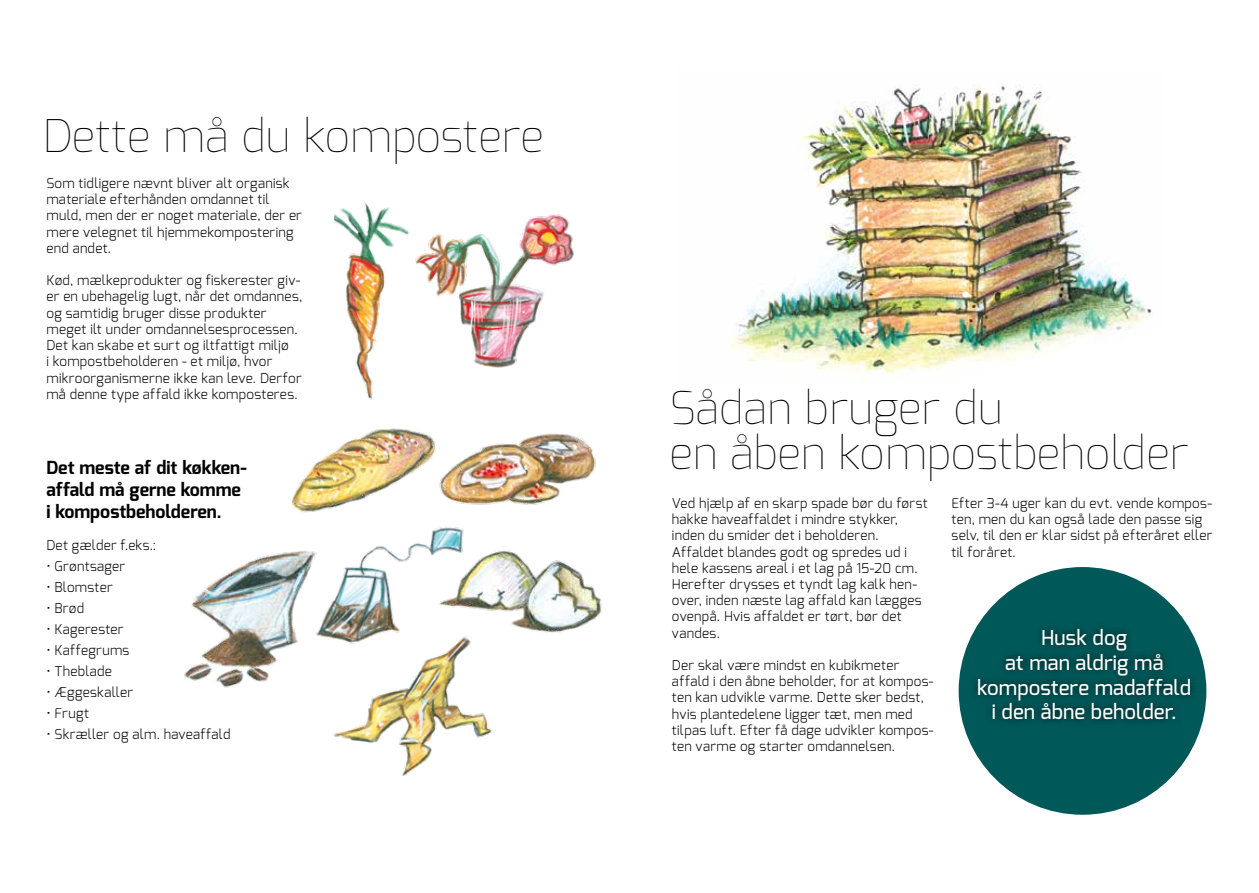
<style>
.page{position:relative;width:1259px;height:893px;background:#fff}
.page>*{position:absolute;margin:0;border:0;box-sizing:border-box;transform-origin:0 0}
.t1{font:100 45px/45px "Exo";color:#000}
.t2{font:500 20.55px/24.6px "Exo";letter-spacing:.005em;color:#fff;text-align:center}
.t3{font:700 18px/21.6px "Exo";color:#000}
.t4{font:300 13.5px/16.2px "Exo";letter-spacing:.02em;color:#000}
</style>
<div class="page">
<img style="left:333px;top:643px;width:160px;height:133px">
<img style="left:419px;top:214px;width:155px;height:154px">
<img style="left:292px;top:428px;width:128px;height:81px">
<img style="left:335px;top:202px;width:84px;height:198px">
<img style="left:184px;top:552px;width:153px;height:145px">
<img style="left:420px;top:432px;width:176px;height:73px">
<img style="left:295px;top:508px;width:174px;height:144px">
<img style="left:432px;top:542px;width:170px;height:101px">
<img style="left:730px;top:85px;width:422px;height:293px">
<div style="left:958px;top:567px;width:248px;height:248px;background:#005859;border-radius:50%"></div>
<div style="left:970px;top:621px;width:228px;height:106px;background:#000;opacity:.75"></div>
<h1 class="t1" style="left:42px;top:113px;width:503px">Dette må du kompostere</h1>
<p class="t4" style="left:46px;top:175px;width:257px">Som tidligere nævnt bliver alt organisk materiale efterhånden omdannet til muld, men der er noget materiale, der er mere velegnet til hjemmekompostering end andet.</p>
<p class="t4" style="left:46px;top:272px;width:257px">Kød, mælkeprodukter og fiskerester giv&shy;er en ubehagelig lugt, når det omdannes, og samtidig bruger disse produkter meget ilt under omdannelsesprocessen.<br>Det kan skabe et surt og iltfattigt miljø<br>i kompostbeholderen - et miljø, hvor mikroorganismerne ikke kan leve. Derfor må denne type affald ikke komposteres.</p>
<h3 class="t3" style="left:46px;top:457px;width:202px">Det meste af dit køkken&shy;affald må gerne komme i kompostbeholderen.</h3>
<p class="t4" style="left:46px;top:537px;width:111px">Det gælder f.eks.:</p>
<p class="t4" style="left:46px;top:558px;width:80px">• Grøntsager</p>
<p class="t4" style="left:46px;top:579px;width:68px">• Blomster</p>
<p class="t4" style="left:46px;top:600px;width:39px">• Brød</p>
<p class="t4" style="left:46px;top:621px;width:79px">• Kagerester</p>
<p class="t4" style="left:46px;top:642px;width:84px">• Kaffegrums</p>
<p class="t4" style="left:46px;top:663px;width:67px">• Theblade</p>
<p class="t4" style="left:46px;top:684px;width:88px">• Æggeskaller</p>
<p class="t4" style="left:46px;top:705px;width:44px">• Frugt</p>
<p class="t4" style="left:46px;top:726px;width:185px">• Skræller og alm. haveaffald</p>
<h1 class="t1" style="left:669px;top:385px;width:521px">Sådan bruger du<br>en åben kompostbeholder</h1>
<p class="t4" style="left:672px;top:495px;width:257px">Ved hjælp af en skarp spade bør du først hakke haveaffaldet i mindre stykker, inden du smider det i beholderen.<br>Affaldet blandes godt og spredes ud i hele kassens areal i et lag på 15-20 cm.<br>Herefter drysses et tyndt lag kalk hen&shy;over, inden næste lag affald kan lægges ovenpå. Hvis affaldet er tørt, bør det vandes.</p>
<p class="t4" style="left:672px;top:657px;width:263px">Der skal være mindst en kubikmeter affald i den åbne beholder, for at kompos&shy;ten kan udvikle varme. Dette sker bedst, hvis plantedelene ligger tæt, men med tilpas luft. Efter få dage udvikler kompos&shy;ten varme og starter omdannelsen.</p>
<p class="t4" style="left:951px;top:495px;width:262px">Efter 3-4 uger kan du evt. vende kompos&shy;ten, men du kan også lade den passe sig selv, til den er klar sidst på efteråret eller til foråret.</p>
<h2 class="t2" style="left:977px;top:625px;width:215px">Husk dog<br>at man aldrig må kompostere madaffald i den åbne beholder.</h2>
</div>
